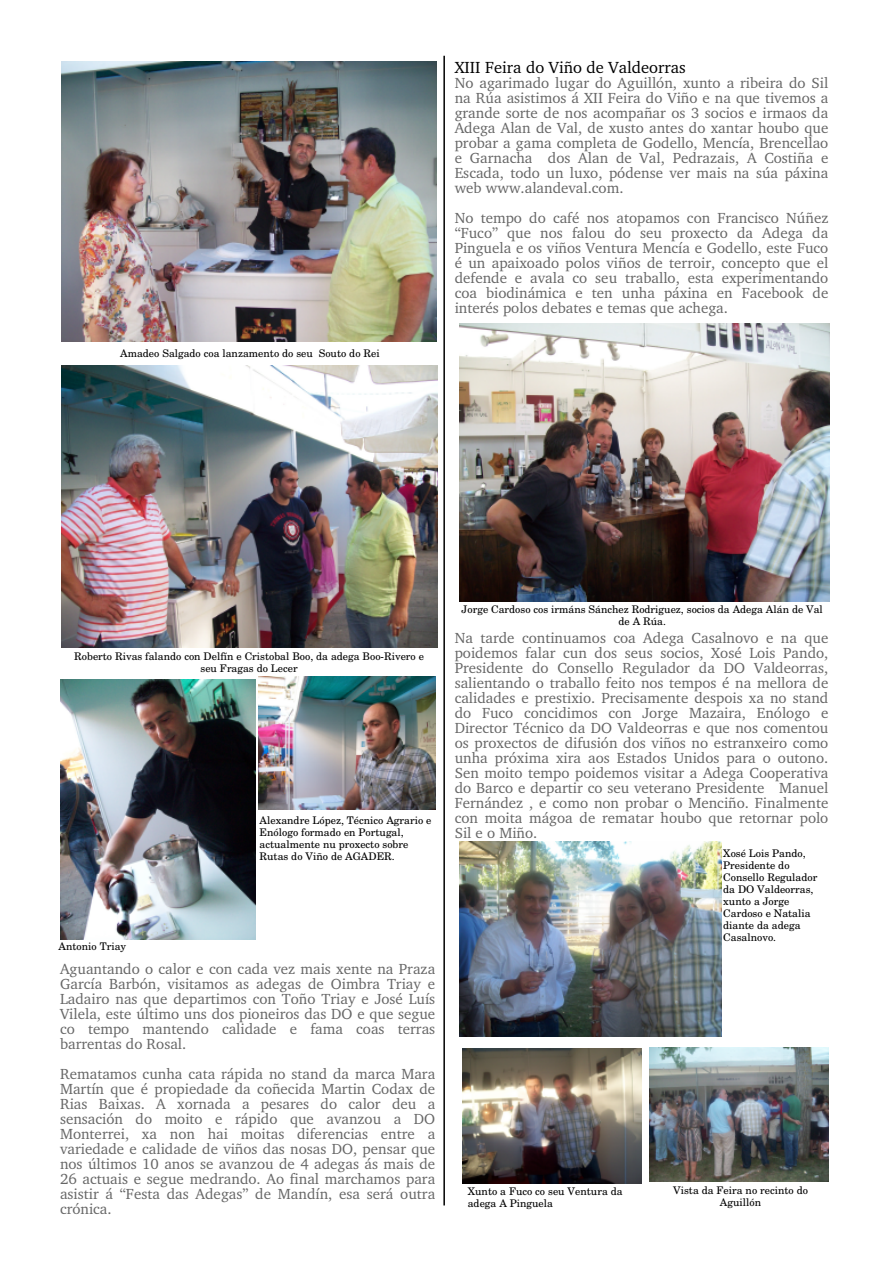
<style>
.page{position:relative;width:893px;height:1263px;background:#fff}
.page>*{position:absolute;margin:0;border:0;box-sizing:border-box;transform-origin:0 0}
.t1{font:16.5px "Charter BT";color:#000}
.t2{font:15px/15px "Charter BT";color:#666;text-align:justify}
.t3{font:10.5px/12px "Century Sch L Roma";color:#000;text-align:center}
</style>
<div class="page">
<hr style="left:443px;top:56px;width:2px;height:1149px;background:#000">
<img style="left:62px;top:61px;width:375px;height:281px">
<img style="left:62px;top:366px;width:376px;height:282px">
<img style="left:60px;top:679px;width:195px;height:261px">
<img style="left:258px;top:676px;width:177px;height:133px">
<img style="left:460px;top:324px;width:369px;height:277px">
<img style="left:460px;top:841px;width:261px;height:196px">
<img style="left:650px;top:1047px;width:178px;height:134px">
<img style="left:462px;top:1048px;width:180px;height:136px">
<p class="t3" style="left:120px;top:348px;width:261px">Amadeo Salgado coa lanzamento do seu Souto do Rei</p>
<p class="t1" style="left:455px;top:61px;width:232px">XIII Feira do Viño de Valdeorras</p>
<p class="t2" style="left:455px;top:77px;width:375px">No agarimado lugar do Aguillón, xunto a ribeira do Sil na Rúa asistimos á XII Feira do Viño e na que tivemos a grande sorte de nos acompañar os 3 socios e irmaos da Adega Alan de Val, de xusto antes do xantar houbo que probar a gama completa de Godello, Mencía, Brencellao e Garnacha dos Alan de Val, Pedrazais, A Costiña e Escada, todo un luxo, pódense ver mais na súa páxina web www.alandeval.com.</p>
<p class="t2" style="left:455px;top:212px;width:375px">No tempo do café nos atopamos con Francisco Núñez “Fuco” que nos falou do seu proxecto da Adega da Pinguela e os viños Ventura Mencía e Godello, este Fuco é un apaixoado polos viños de terroir, concepto que el defende e avala co seu traballo, esta experimentando coa biodinámica e ten unha páxina en Facebook de interés polos debates e temas que achega.</p>
<p class="t3" style="left:74px;top:651px;width:351px">Roberto Rivas falando con Delfín e Cristobal Boo, da adega Boo-Rivero e seu Fragas do Lecer</p>
<p class="t3" style="left:59px;top:941px;width:69px">Antonio Triay</p>
<p class="t3" style="left:260px;top:815px;width:173px;text-align:left">Alexandre López, Técnico Agrario e<br>Enólogo formado en Portugal, actualmente nu proxecto sobre<br>Rutas do Viño de AGADER.</p>
<p class="t2" style="left:60px;top:962px;width:377px">Aguantando o calor e con cada vez mais xente na Praza García Barbón, visitamos as adegas de Oimbra Triay e Ladairo nas que departimos con Toño Triay e José Luís Vilela, este último uns dos pioneiros das DO e que segue co tempo mantendo calidade e fama coas terras barrentas do Rosal.</p>
<p class="t2" style="left:60px;top:1067px;width:377px">Rematamos cunha cata rápida no stand da marca Mara Martín que é propiedade da coñecida Martin Codax de Rias Baixas. A xornada a pesares do calor deu a sensación do moito e rápido que avanzou a DO Monterrei, xa non hai moitas diferencias entre a variedade e calidade de viños das nosas DO, pensar que nos últimos 10 anos se avanzou de 4 adegas ás mais de 26 actuais e segue medrando. Ao final marchamos para asistir á “Festa das Adegas” de Mandín, esa será outra crónica.</p>
<p class="t3" style="left:462px;top:604px;width:363px">Jorge Cardoso cos irmáns Sánchez Rodriguez, socios da Adega Alán de Val de A Rúa.</p>
<p class="t2" style="left:455px;top:632px;width:375px">Na tarde continuamos coa Adega Casalnovo e na que poidemos falar cun dos seus socios, Xosé Lois Pando, Presidente do Consello Regulador da DO Valdeorras, salientando o traballo feito nos tempos é na mellora de calidades e prestixio. Precisamente despois xa no stand do Fuco concidimos con Jorge Mazaira, Enólogo e Director Técnico da DO Valdeorras e que nos comentou os proxectos de difusión dos viños no estranxeiro como unha próxima xira aos Estados Unidos para o outono.<br>Sen moito tempo poidemos visitar a Adega Cooperativa do Barco e departir co seu veterano Presidente Manuel Fernández , e como non probar o Menciño. Finalmente con moita mágoa de rematar houbo que retornar polo Sil e o Miño.</p>
<p class="t3" style="left:723px;top:848px;width:96px;text-align:left">Xosé Lois Pando,<br>Presidente do<br>Consello Regulador da DO Valdeorras, xunto a Jorge<br>Cardoso e Natalia diante da adega<br>Casalnovo.</p>
<p class="t3" style="left:468px;top:1186px;width:156px;text-align:left">Xunto a Fuco co seu Ventura da adega A Pinguela</p>
<p class="t3" style="left:673px;top:1185px;width:136px">Vista da Feira no recinto do<br>Aguillón</p>
</div>
